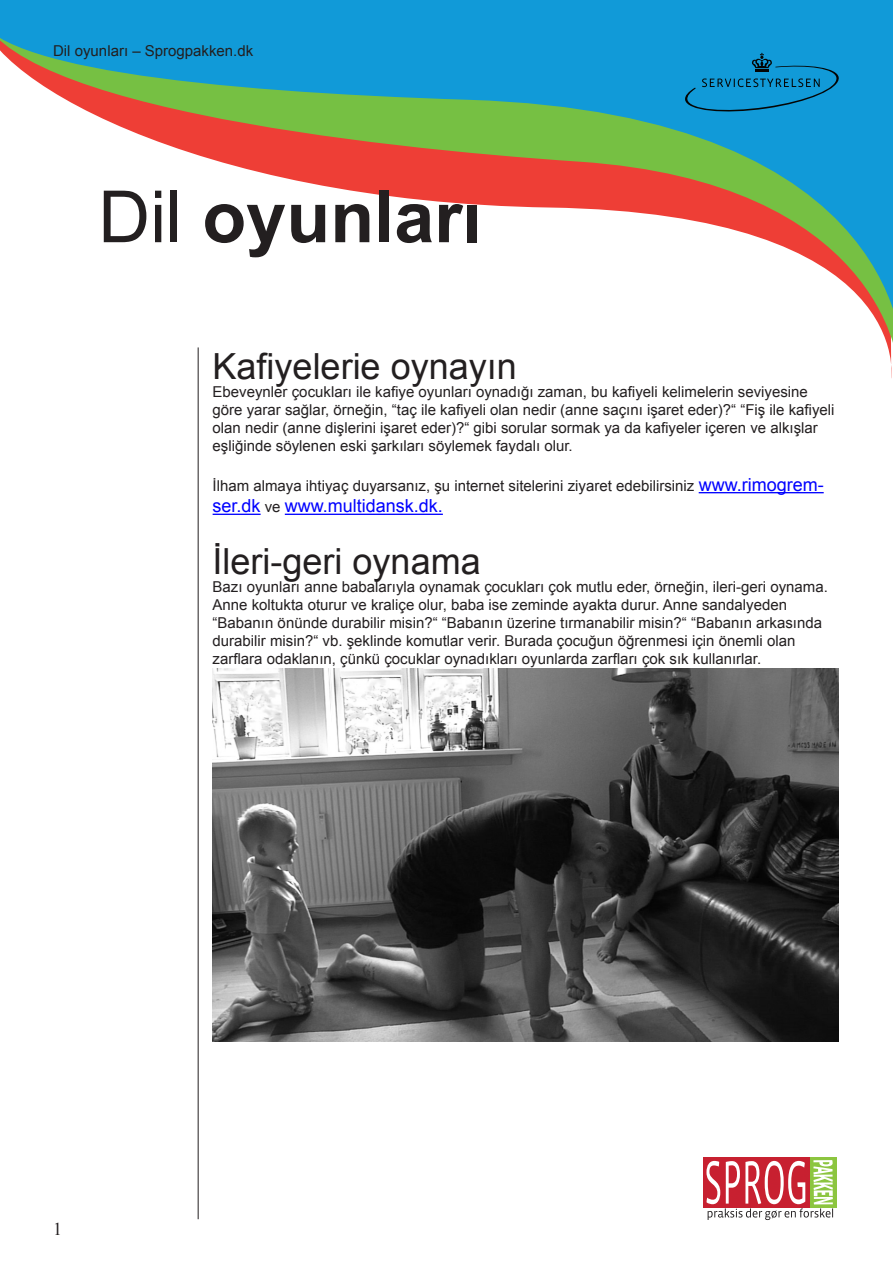
<style>
.page{position:relative;width:893px;height:1263px;background:#fff}
.page>*{position:absolute;margin:0;border:0;box-sizing:border-box;transform-origin:0 0}
.List_Paragraph{font:700 72px "Arial";color:#231f20}
.t1{font:36px "Arial";color:#231f20}
.t2{font:18px "Arial";color:#00f}
.t3{font:18px "Times New Roman";color:#231f20}
.t4{font:15px/18px "Arial";color:#231f20}
.s1{font-weight:400}
.s2{font-size:18px;color:#00f}
.s3{font-size:15px;color:#231f20}
</style>
<div class="page">
<hr style="left:699px;top:492px;width:125px;height:1px;background:#00f">
<hr style="left:213px;top:514px;width:48px;height:1px;background:#00f">
<hr style="left:285px;top:514px;width:158px;height:1px;background:#00f">
<img style="left:213px;top:669px;width:626px;height:372px">
<svg style="left:0;top:0;width:893px;height:361px"></svg>
<svg style="left:684px;top:53px;width:156px;height:62px"></svg>
<img style="left:704px;top:1207px;width:133px;height:13px">
<img style="left:704px;top:1157px;width:133px;height:50px">
<img style="left:706px;top:1161px;width:99px;height:43px">
<img style="left:725px;top:1208px;width:108px;height:10px">
<img style="left:813px;top:1160px;width:20px;height:44px">
<hr style="left:198px;top:347px;width:1px;height:872px;background:#231f20">
<p class="t4" style="left:53px;top:41px;width:202px">Dil oyunları – Sprogpakken.dk</p>
<p class="List_Paragraph" style="left:98px;top:169px;width:386px"><span class="s1">Dil</span> oyunları</p>
<p class="t1" style="left:213px;top:343px;width:306px">Kafiyelerie oynayın</p>
<p class="t4" style="left:213px;top:383px;width:623px">Ebeveynler çocukları ile kafiye oyunları oynadığı zaman, bu kafiyeli kelimelerin seviyesine göre yarar sağlar, örneğin, “taç ile kafiyeli olan nedir (anne saçını işaret eder)?“ “Fiş ile kafiyeli olan nedir (anne dişlerini işaret eder)?“ gibi sorular sormak ya da kafiyeler içeren ve alkışlar eşliğinde söylenen eski şarkıları söylemek faydalı olur.</p>
<p class="t4" style="left:213px;top:477px;width:613px">İlham almaya ihtiyaç duyarsanız, şu internet sitelerini ziyaret edebilirsiniz <span class="s2">www.rimogrem-</span></p>
<p class="t2" style="left:213px;top:494px;width:232px">ser.dk <span class="s3">ve</span> www.multidansk.dk.</p>
<p class="t1" style="left:213px;top:537px;width:270px">İleri-geri oynama</p>
<p class="t4" style="left:213px;top:577px;width:617px">Bazı oyunları anne babalarıyla oynamak çocukları çok mutlu eder, örneğin, ileri-geri oynama.<br>Anne koltukta oturur ve kraliçe olur, baba ise zeminde ayakta durur. Anne sandalyeden “Babanın önünde durabilir misin?“ “Babanın üzerine tırmanabilir misin?“ “Babanın arkasında durabilir misin?“ vb. şeklinde komutlar verir. Burada çocuğun öğrenmesi için önemli olan zarflara odaklanın, çünkü çocuklar oynadıkları oyunlarda zarfları çok sık kullanırlar.</p>
<p class="t3" style="left:53px;top:1216px;width:10px">1</p>
</div>
